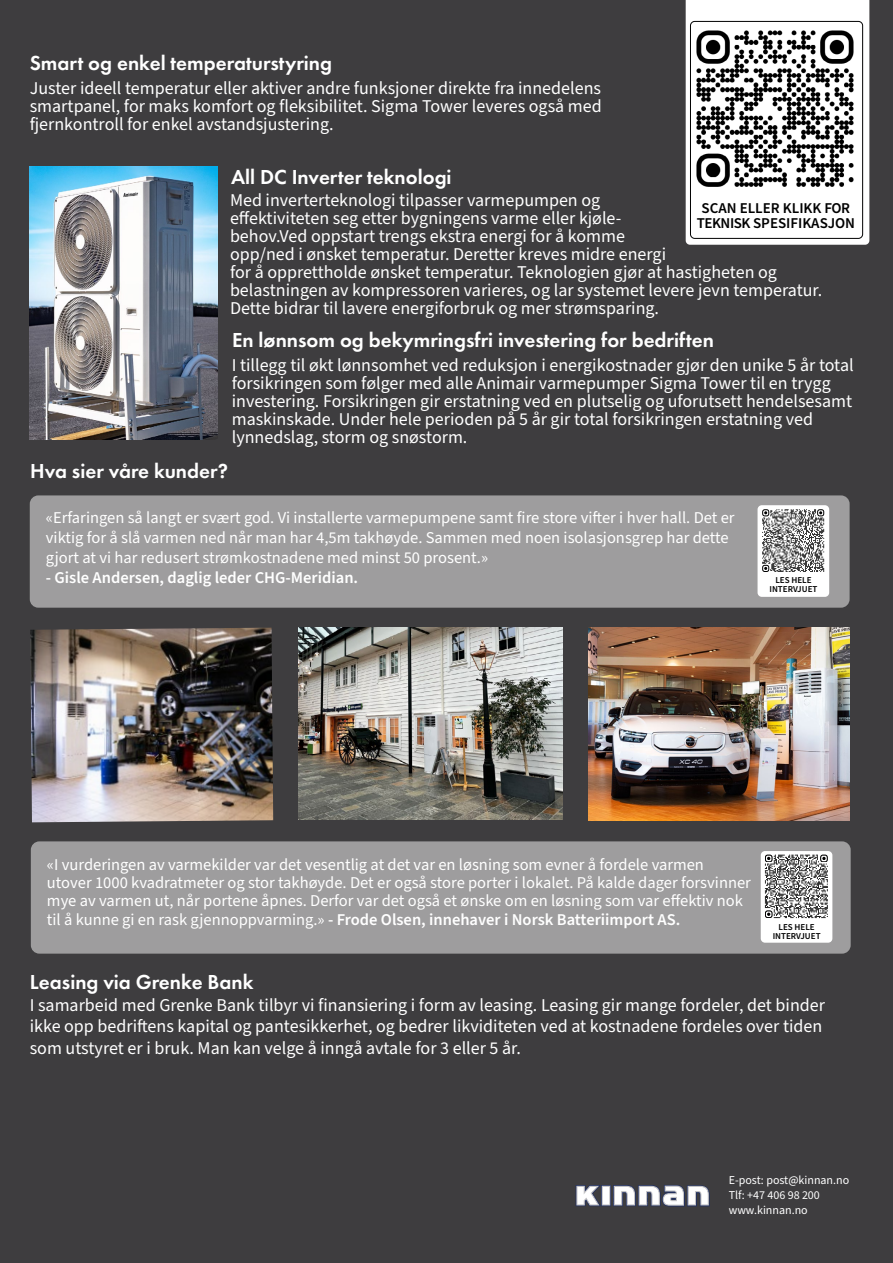
<style>
.page{position:relative;width:893px;height:1263px;background:#3e3d3f}
.page>*{position:absolute;margin:0;border:0;box-sizing:border-box;transform-origin:0 0}
.t1{font:600 21px "Futura PT";color:#fff}
.t2{font:18px/18px "Source Sans Pro";color:#fff}
.t3{font:16.5px/19.8px "Source Sans Pro";color:#fff}
.t4{font:600 16.5px "Source Sans Pro";color:#fff}
.t5{font:600 15px/15px "Source Sans Pro";color:#000;text-align:center}
.t6{font:12px/15px "Source Sans Pro";color:#fff}
.t7{font:600 9px/9px "Source Sans Pro";color:#000;text-align:center}
.s1{font-weight:400}
</style>
<div class="page">
<svg style="left:576px;top:1185px;width:134px;height:21px"></svg>
<img style="left:30px;top:167px;width:188px;height:272px">
<img style="left:589px;top:628px;width:261px;height:192px">
<div style="left:30px;top:495px;width:820px;height:113px;background:#9e9d9e;border-radius:9px"></div>
<svg style="left:757px;top:505px;width:72px;height:92px;background:#c7c7c7"></svg>
<svg style="left:762px;top:509px;width:7px;height:7px"></svg>
<svg style="left:776px;top:509px;width:48px;height:7px"></svg>
<svg style="left:762px;top:565px;width:7px;height:7px"></svg>
<div style="left:31px;top:841px;width:820px;height:113px;background:#9e9d9e;border-radius:9px"></div>
<svg style="left:761px;top:851px;width:71px;height:92px;background:#c5c5c5"></svg>
<svg style="left:765px;top:854px;width:63px;height:8px"></svg>
<svg style="left:765px;top:910px;width:8px;height:8px"></svg>
<img style="left:30px;top:628px;width:243px;height:194px">
<img style="left:299px;top:628px;width:264px;height:191px">
<div style="left:686px;top:0;width:183px;height:245px;background:#fff"></div>
<img style="left:692px;top:24px;width:166px;height:168px">
<div style="left:690px;top:21px;width:173px;height:218px;border:1px solid #000;border-radius:4px"></div>
<p class="t1" style="left:30px;top:50px;width:304px">Smart og enkel temperaturstyring</p>
<p class="t2" style="left:30px;top:79px;width:573px;text-align:justify">Juster ideell temperatur eller aktiver andre funksjoner direkte fra innedelens smartpanel, for maks komfort og fleksibilitet. Sigma Tower leveres også med fjernkontroll for enkel avstandsjustering.</p>
<p class="t1" style="left:231px;top:164px;width:222px">All DC Inverter teknologi</p>
<p class="t2" style="left:230px;top:191px;width:594px">Med inverterteknologi tilpasser varmepumpen og<br>effektiviteten seg etter bygningens varme eller kjøle-<br>behov.Ved oppstart trengs ekstra energi for å komme<br>opp/ned i ønsket temperatur. Deretter kreves midre energi<br>for å opprettholde ønsket temperatur. Teknologien gjør at hastigheten og belastningen av kompressoren varieres, og lar systemet levere jevn temperatur.<br>Dette bidrar til lavere energiforbruk og mer strømsparing.</p>
<p class="t5" style="left:697px;top:201px;width:160px">SCAN ELLER KLIKK FOR<br>TEKNISK SPESIFIKASJON</p>
<p class="t1" style="left:232px;top:326px;width:483px">En lønnsom og bekymringsfri investering for bedriften</p>
<p class="t2" style="left:232px;top:357px;width:623px">I tillegg til økt lønnsomhet ved reduksjon i energikostnader gjør den unike 5 år total forsikringen som følger med alle Animair varmepumper Sigma Tower til en trygg investering. Forsikringen gir erstatning ved en plutselig og uforutsett hendelsesamt maskinskade. Under hele perioden på 5 år gir total forsikringen erstatning ved lynnedslag, storm og snøstorm.</p>
<p class="t1" style="left:30px;top:458px;width:199px">Hva sier våre kunder?</p>
<p class="t3" style="left:46px;top:508px;width:690px">«Erfaringen så langt er svært god. Vi installerte varmepumpene samt fire store vifter i hver hall. Det er viktig for å slå varmen ned når man har 4,5m takhøyde. Sammen med noen isolasjonsgrep har dette gjort at vi har redusert strømkostnadene med minst 50 prosent.»</p>
<p class="t4" style="left:46px;top:566px;width:314px">- Gisle Andersen, daglig leder CHG-Meridian.</p>
<p class="t7" style="left:769px;top:576px;width:49px">LES HELE<br>INTERVJUET</p>
<p class="t3" style="left:47px;top:855px;width:705px;line-height:18px">«I vurderingen av varmekilder var det vesentlig at det var en løsning som evner å fordele varmen utover 1000 kvadratmeter og stor takhøyde. Det er også store porter i lokalet. På kalde dager forsvinner mye av varmen ut, når portene åpnes. Derfor var det også et ønske om en løsning som var effektiv nok</p>
<p class="t4" style="left:47px;top:909px;width:635px"><span class="s1">til å kunne gi en rask gjennoppvarming.»</span> - Frode Olsen, innehaver i Norsk Batteriimport AS.</p>
<p class="t7" style="left:773px;top:922px;width:49px">LES HELE<br>INTERVJUET</p>
<p class="t1" style="left:30px;top:969px;width:225px">Leasing via Grenke Bank</p>
<p class="t2" style="left:30px;top:994px;width:797px;line-height:21.6px">I samarbeid med Grenke Bank tilbyr vi finansiering i form av leasing. Leasing gir mange fordeler, det binder ikke opp bedriftens kapital og pantesikkerhet, og bedrer likviditeten ved at kostnadene fordeles over tiden som utstyret er i bruk. Man kan velge å inngå avtale for 3 eller 5 år.</p>
<p class="t6" style="left:729px;top:1173px;width:122px">E-post: post@kinnan.no<br>Tlf: +47 406 98 200 www.kinnan.no</p>
</div>
